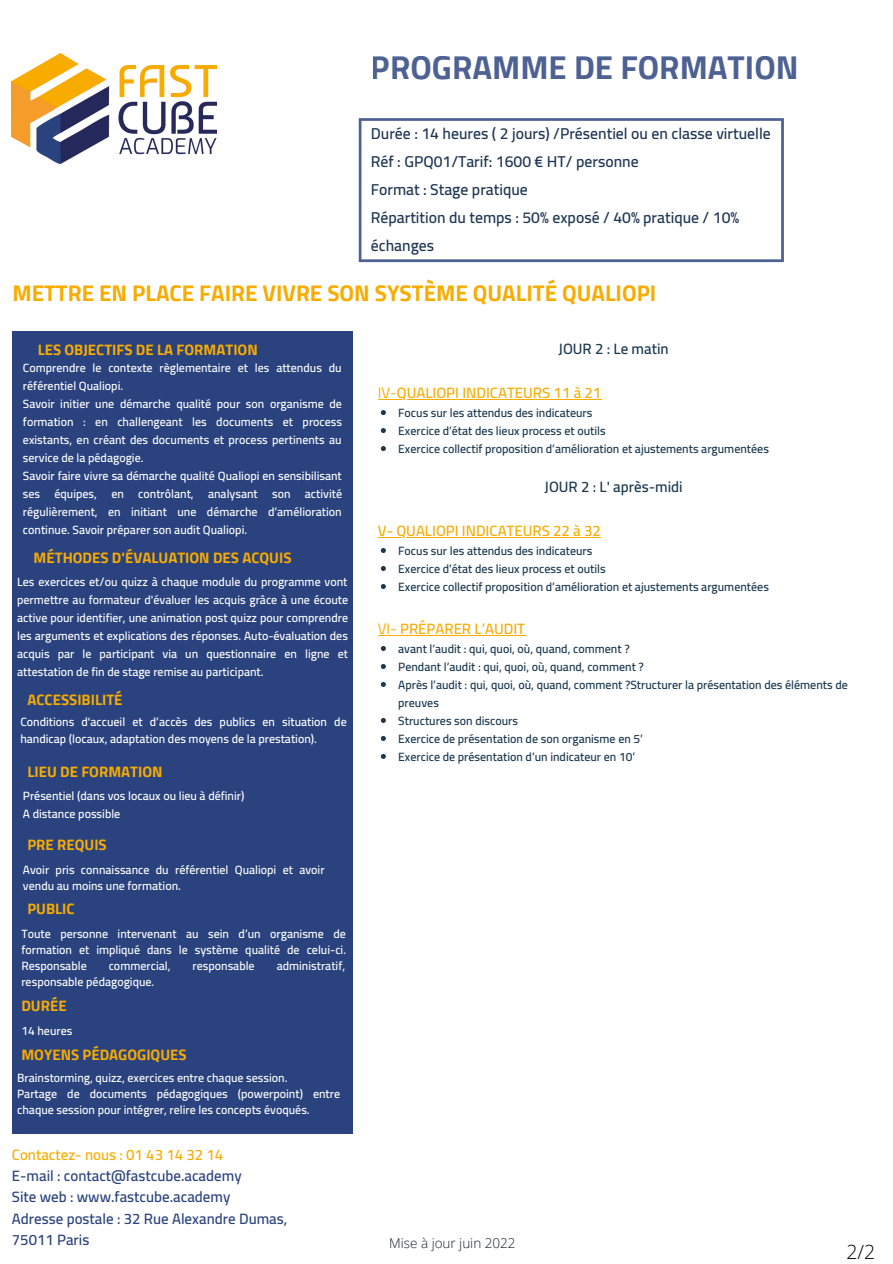
<style>
.page{position:relative;width:893px;height:1264px;background:#fff}
.page>*{position:absolute;margin:0;border:0;box-sizing:border-box;transform-origin:0 0}
.t1{font:700 32.85px "Cairo";color:#2a427e}
.t2{font:700 22.5px "Cairo";color:#f8ac00}
.t3{font:300 19.5px "Open Sans";color:#000}
.t4{font:600 15.75px/28px "Cairo";color:#1e3653}
.t5{font:700 15px "Cairo";color:#f8ac00}
.t6{font:600 15px/21.3px "Cairo";color:#2a427e}
.t7{font:600 15px "Cairo";color:#f8ac00}
.t8{font:600 15px "Cairo";color:#1a3850}
.t9{font:300 13.5px "Open Sans";color:#151f28}
.t10{font:600 12px/18px "Cairo";color:#fff}
.t11{font:600 12px/18px "Cairo";color:#1a3850}
.s1{font-weight:400}
</style>
<div class="page">
<div style="left:12px;top:331px;width:340px;height:802px;background:#2a427e"></div>
<svg style="left:359px;top:118px;width:424px;height:144px"></svg>
<img style="left:12px;top:54px;width:204px;height:110px">
<svg style="left:381px;top:410px;width:5px;height:5px"></svg>
<svg style="left:381px;top:428px;width:5px;height:5px"></svg>
<svg style="left:381px;top:446px;width:5px;height:5px"></svg>
<svg style="left:381px;top:548px;width:5px;height:5px"></svg>
<svg style="left:381px;top:566px;width:5px;height:5px"></svg>
<svg style="left:381px;top:584px;width:5px;height:5px"></svg>
<svg style="left:381px;top:646px;width:5px;height:5px"></svg>
<svg style="left:381px;top:664px;width:5px;height:5px"></svg>
<svg style="left:381px;top:682px;width:5px;height:5px"></svg>
<svg style="left:381px;top:718px;width:5px;height:5px"></svg>
<svg style="left:381px;top:736px;width:5px;height:5px"></svg>
<svg style="left:381px;top:754px;width:5px;height:5px"></svg>
<svg style="left:378px;top:399px;width:19px;height:1px"></svg>
<hr style="left:397px;top:399px;width:204px;height:1px;background:#f8ac00">
<svg style="left:378px;top:537px;width:15px;height:1px"></svg>
<hr style="left:393px;top:537px;width:208px;height:1px;background:#f8ac00">
<svg style="left:378px;top:635px;width:19px;height:1px"></svg>
<hr style="left:397px;top:635px;width:128px;height:1px;background:#f8ac00">
<h1 class="t1" style="left:371px;top:49px;width:429px">PROGRAMME DE FORMATION</h1>
<h3 class="t4" style="left:371px;top:119px;width:401px">Durée : 14 heures ( 2 jours) /Présentiel ou en classe virtuelle Réf : GPQ01/Tarif: 1600 € HT/ personne<br>Format : Stage pratique<br>Répartition du temps : 50% exposé / 40% pratique / 10% échanges</h3>
<h2 class="t2" style="left:12px;top:280px;width:645px">METTRE EN PLACE FAIRE VIVRE SON SYSTÈME QUALITÉ QUALIOPI</h2>
<p class="t5" style="left:38px;top:341px;width:221px">LES OBJECTIFS DE LA FORMATION</p>
<p class="t10" style="left:23px;top:358px;width:321px">Comprendre le contexte règlementaire et les attendus du référentiel Qualiopi.<br>Savoir initier une démarche qualité pour son organisme de formation : en challengeant les documents et process existants, en créant des documents et process pertinents au service de la pédagogie.<br>Savoir faire vivre sa démarche qualité Qualiopi en sensibilisant ses équipes, en contrôlant, analysant son activité régulièrement, en initiant une démarche d’amélioration continue. Savoir préparer son audit Qualiopi.</p>
<p class="t5" style="left:34px;top:549px;width:259px">MÉTHODES D'ÉVALUATION DES ACQUIS</p>
<p class="t10" style="left:17px;top:573px;width:332px;text-align:justify">Les exercices et/ou quizz à chaque module du programme vont permettre au formateur d'évaluer les acquis grâce à une écoute active pour identifier, une animation post quizz pour comprendre les arguments et explications des réponses. Auto-évaluation des acquis par le participant via un questionnaire en ligne et attestation de fin de stage remise au participant.</p>
<p class="t5" style="left:27px;top:691px;width:97px">ACCESSIBILITÉ</p>
<p class="t10" style="left:20px;top:713px;width:328px;line-height:17.5px">Conditions d'accueil et d’accès des publics en situation de handicap (locaux, adaptation des moyens de la prestation).</p>
<p class="t5" style="left:27px;top:763px;width:137px">LIEU DE FORMATION</p>
<p class="t10" style="left:23px;top:787px;width:223px">Présentiel (dans vos locaux ou lieu à définir)<br>A distance possible</p>
<p class="t5" style="left:27px;top:836px;width:81px">PRE REQUIS</p>
<p class="t10" style="left:23px;top:862px;width:303px;line-height:16px">Avoir pris connaissance du référentiel Qualiopi et avoir vendu au moins une formation.</p>
<p class="t5" style="left:27px;top:899px;width:49px">PUBLIC</p>
<p class="t10" style="left:21px;top:925px;width:326px;line-height:16px;text-align:justify">Toute personne intervenant au sein d’un organisme de formation et impliqué dans le système qualité de celui-ci.<br>Responsable</p>
<p class="t10" style="left:109px;top:956px;width:63px">commercial,</p>
<p class="t10" style="left:192px;top:956px;width:64px">responsable</p>
<p class="t10" style="left:277px;top:956px;width:70px">administratif,</p>
<p class="t10" style="left:21px;top:972px;width:134px">responsable pédagogique.</p>
<p class="t10" style="left:21px;top:1022px;width:53px">14 heures</p>
<p class="t10" style="left:17px;top:1069px;width:324px;line-height:16px">Brainstorming, quizz, exercices entre chaque session.<br>Partage de documents pédagogiques (powerpoint) entre chaque session pour intégrer, relire les concepts évoqués.</p>
<p class="t5" style="left:21px;top:997px;width:47px">DURÉE</p>
<p class="t5" style="left:21px;top:1046px;width:167px">MOYENS PÉDAGOGIQUES</p>
<p class="t7" style="left:12px;top:1145px;width:213px">Contactez- nous : 01 43 14 32 14</p>
<p class="t6" style="left:12px;top:1164px;width:277px">E-mail : contact@fastcube.academy<br>Site web : www.fastcube.academy<br>Adresse postale : 32 Rue Alexandre Dumas,<br>75011 Paris</p>
<p class="t8" style="left:558px;top:340px;width:111px">JOUR 2 : Le matin</p>
<p class="t7" style="left:378px;top:384px;width:225px"><span class="s1">IV-</span>QUALIOPI INDICATEURS 11 à 21</p>
<p class="t11" style="left:398px;top:404px;width:372px">Focus sur les attendus des indicateurs<br>Exercice d’état des lieux process et outils<br>Exercice collectif proposition d’amélioration et ajustements argumentées</p>
<p class="t8" style="left:544px;top:478px;width:139px">JOUR 2 : L' après-midi</p>
<p class="t7" style="left:378px;top:522px;width:224px">V- QUALIOPI INDICATEURS 22 à 32</p>
<p class="t11" style="left:398px;top:542px;width:372px">Focus sur les attendus des indicateurs<br>Exercice d’état des lieux process et outils<br>Exercice collectif proposition d’amélioration et ajustements argumentées</p>
<p class="t7" style="left:378px;top:620px;width:149px"><span class="s1">VI-</span> PRÉPARER L’AUDIT</p>
<p class="t11" style="left:398px;top:640px;width:451px">avant l’audit : qui, quoi, où, quand, comment ?<br>Pendant l’audit : qui, quoi, où, quand, comment ?<br>Après l’audit : qui, quoi, où, quand, comment ?Structurer la présentation des éléments de preuves<br>Structures son discours<br>Exercice de présentation de son organisme en 5’<br>Exercice de présentation d’un indicateur en 10’</p>
<p class="t9" style="left:389px;top:1233px;width:128px">Mise à jour juin 2022</p>
<h3 class="t3" style="left:846px;top:1237px;width:30px">2/2</h3>
</div>
